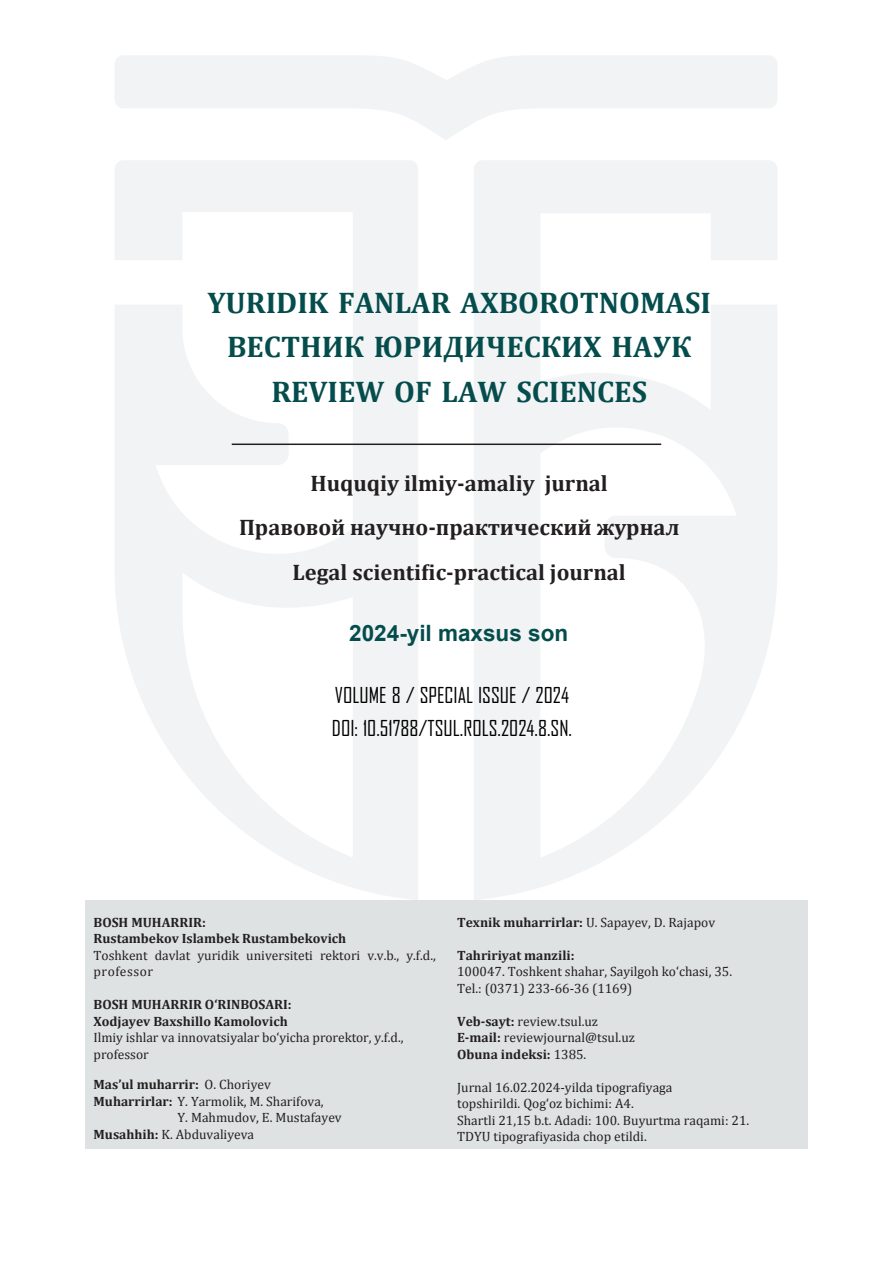
<style>
.page{position:relative;width:893px;height:1263px;background:#fff}
.page>*{position:absolute;margin:0;border:0;box-sizing:border-box;transform-origin:0 0}
.t1{font:700 30px/44.5px "Cambria";color:#044d4c;text-align:center}
.t2{font:700 22.5px/44.5px "Cambria";color:#231f20;text-align:center}
.t3{font:700 22.5px "Arial";color:#044d4c}
.t4{font:21px/32.7px "Agency FB";color:#000}
.t5{font:13.5px/16.5px "Cambria";color:#231f20}
.t6{font:700 13.5px/16.5px "Cambria";color:#231f20}
.s1{font-weight:400}
.s2{font-weight:700}
</style>
<div class="page">
<svg style="left:115px;top:56px;width:662px;height:844px"></svg>
<div style="left:85px;top:900px;width:723px;height:248px;background:#dee2e2"></div>
<hr style="left:232px;top:443px;width:429px;height:2px;background:#231f20">
<h1 class="t1" style="left:207px;top:279px;width:505px">YURIDIK FANLAR AXBOROTNOMASI<br>ВЕСТНИК ЮРИДИЧЕСКИХ НАУК<br>REVIEW OF LAW SCIENCES</h1>
<h2 class="t2" style="left:239px;top:460px;width:442px">Huquqiy ilmiy-amaliy jurnal<br>Правовой научно-практический журнал<br>Legal scientific-practical journal</h2>
<h2 class="t3" style="left:349px;top:618px;width:220px">2024-yil maxsus son</h2>
<h3 class="t4" style="left:332px;top:678px;width:242px">VOLUME 8 / SPECIAL ISSUE / 2024<br>DOI: 10.51788/TSUL.ROLS.2024.8.SN.</h3>
<p class="t6" style="left:94px;top:913px;width:254px">BOSH MUHARRIR:<br>Rustambekov Islambek Rustambekovich</p>
<p class="t5" style="left:94px;top:947px;width:344px">Toshkent davlat yuridik universiteti rektori v.v.b., y.f.d., professor</p>
<p class="t6" style="left:94px;top:996px;width:200px">BOSH MUHARRIR O‘RINBOSARI:<br>Xodjayev Baxshillo Kamolovich</p>
<p class="t5" style="left:94px;top:1029px;width:311px">Ilmiy ishlar va innovatsiyalar bo‘yicha prorektor, y.f.d., professor</p>
<p class="t6" style="left:94px;top:1076px;width:179px">Mas’ul muharrir: <span class="s1">O. Choriyev</span></p>
<p class="t5" style="left:94px;top:1093px;width:232px"><span class="s2">Muharrirlar:</span> Y. Yarmolik, M. Sharifova,</p>
<p class="t5" style="left:178px;top:1109px;width:166px">Y. Mahmudov, E. Mustafayev</p>
<p class="t5" style="left:94px;top:1126px;width:162px"><span class="s2">Musahhih:</span> K. Abduvaliyeva</p>
<p class="t5" style="left:457px;top:914px;width:259px"><span class="s2">Texnik muharrirlar:</span> U. Sapayev, D. Rajapov</p>
<p class="t6" style="left:457px;top:946px;width:119px">Tahririyat manzili:</p>
<p class="t5" style="left:457px;top:963px;width:276px">100047. Toshkent shahar, Sayilgoh ko‘chasi, 35.<br>Tel.: (0371) 233-66-36 (1169)</p>
<p class="t5" style="left:457px;top:1013px;width:179px"><span class="s2">Veb-sayt:</span> review.tsul.uz<br><span class="s2">E-mail:</span> reviewjournal@tsul.uz<br><span class="s2">Obuna indeksi:</span> 1385.</p>
<p class="t5" style="left:457px;top:1079px;width:294px">Jurnal 16.02.2024-yilda tipografiyaga<br>topshirildi. Qog‘oz bichimi: A4.<br>Shartli 21,15 b.t. Adadi: 100. Buyurtma raqami: 21.<br>TDYU tipografiyasida chop etildi.</p>
</div>
